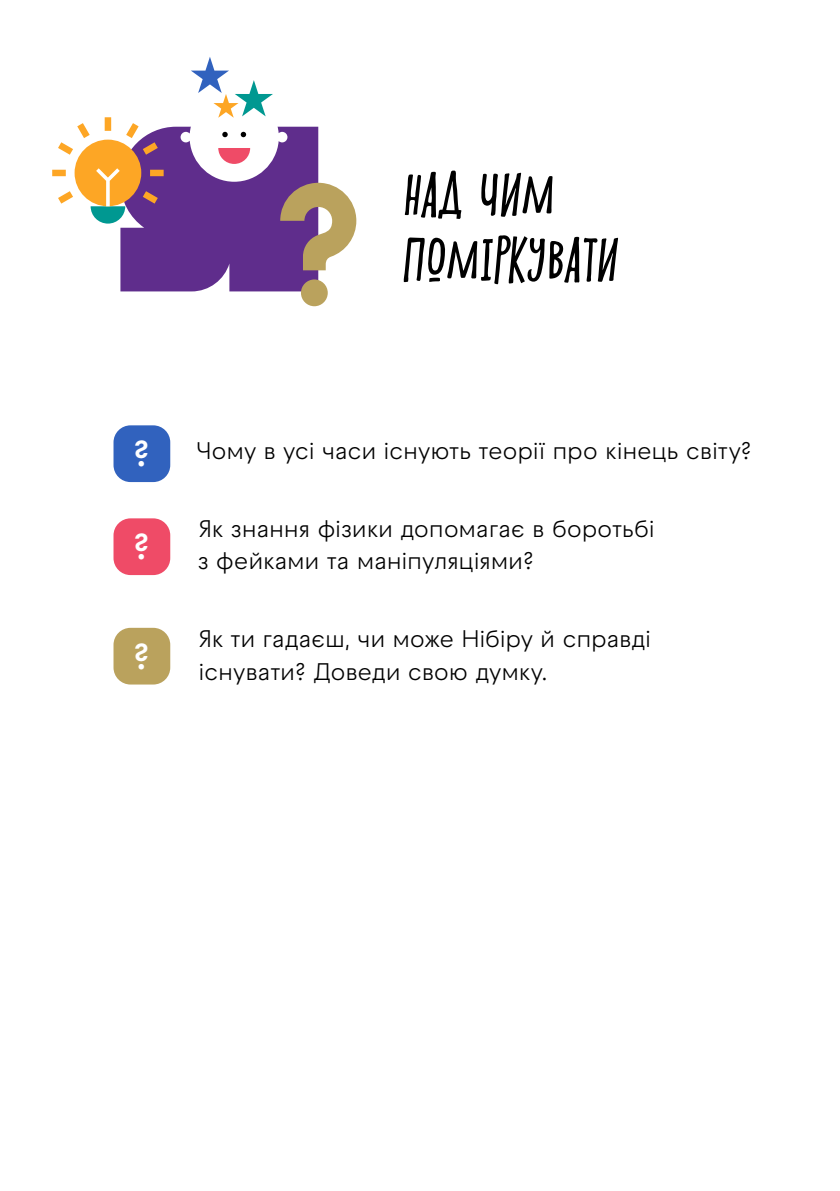
<style>
.page{position:relative;width:840px;height:1191px;background:#fff}
.page>*{position:absolute;margin:0;border:0;box-sizing:border-box;transform-origin:0 0}
.t1{font:italic 52px/65px "Shnobel";letter-spacing:-.025em;color:#000}
.t2{font:600 36px "Raptor V3 Premium";color:#fff}
.t3{font:24px/32.4px "Raptor V3 Premium";letter-spacing:-.015em;color:#000}
</style>
<div class="page">
<svg style="left:52px;top:57px;width:304px;height:249px"></svg>
<div style="left:113px;top:425px;width:57px;height:57px;background:#3162be;border-radius:17px"></div>
<div style="left:113px;top:518px;width:57px;height:57px;background:#ef4b67;border-radius:17px"></div>
<div style="left:113px;top:628px;width:57px;height:56px;background:#baa25d;border-radius:17px"></div>
<h1 class="t1" style="left:403px;top:162px;width:217px">НАД ЧИМ<br>ПОМІРКУВАТИ</h1>
<h2 class="t2" style="left:133px;top:427px;width:19px">?</h2>
<h2 class="t2" style="left:133px;top:520px;width:19px">?</h2>
<h2 class="t2" style="left:133px;top:630px;width:19px">?</h2>
<p class="t3" style="left:196px;top:434px;width:557px">Чому в усі часи існують теорії про кінець світу?</p>
<p class="t3" style="left:197px;top:512px;width:458px">Як знання фізики допомагає в боротьбі з фейками та маніпуляціями?</p>
<p class="t3" style="left:198px;top:622px;width:454px">Як ти гадаєш, чи може Нібіру й справді існувати? Доведи свою думку.</p>
</div>
